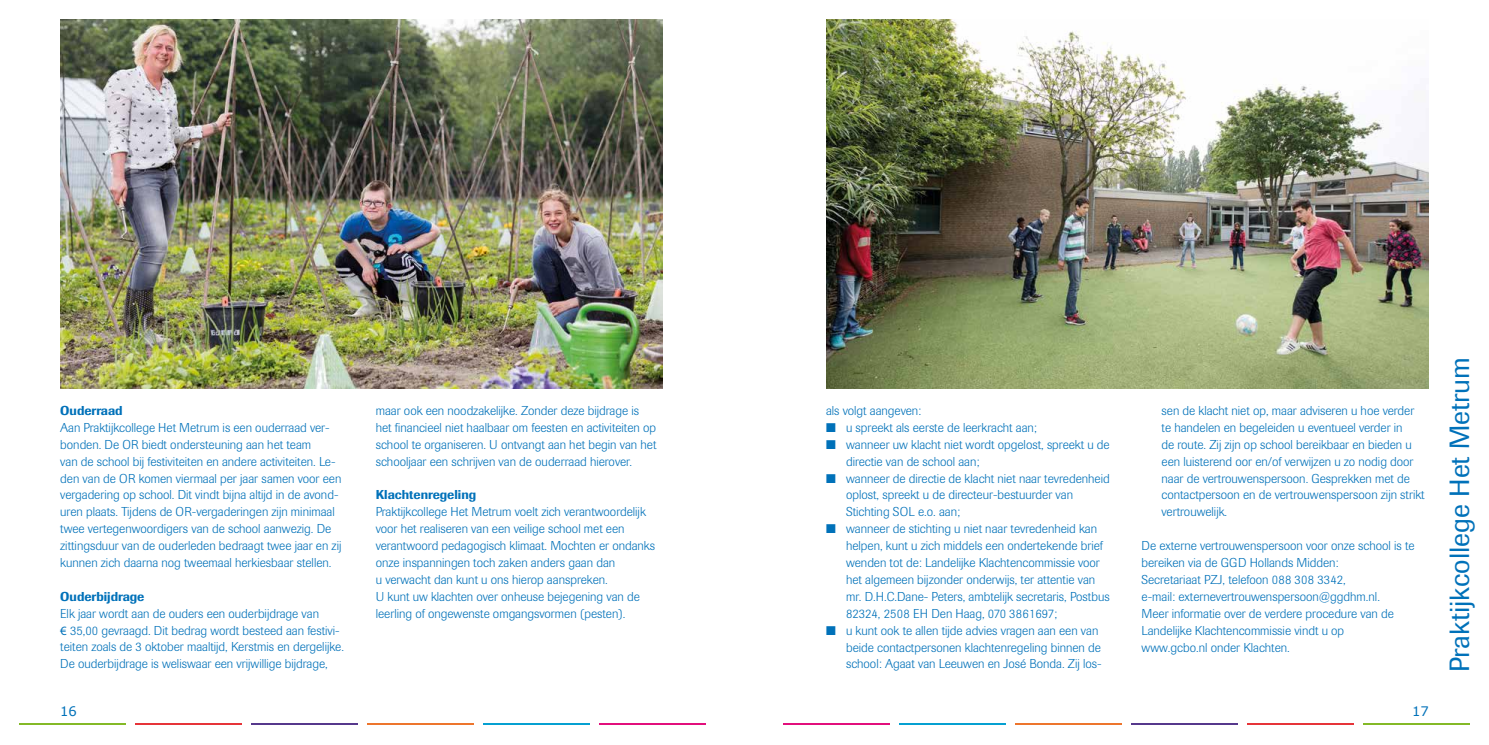
<style>
.page{position:relative;width:1489px;height:745px;background:#fff}
.page>*{position:absolute;margin:0;border:0;box-sizing:border-box;transform-origin:0 0}
.t1{font:27.5px "Imago";color:#0071b9}
.t2{font:13.12px "Verdana";color:#0071b9}
.t3{font:300 12.75px/16.9px "Imago";color:#0071b9}
.t4{font:500 12.75px "Imago";color:#0071b9}
.s1{font-family:"Myriad Pro";font-weight:400}
</style>
<div class="page">
<hr style="left:135px;top:723px;width:107px;height:1px;background:#e63439">
<hr style="left:19px;top:723px;width:107px;height:1px;background:#84b927">
<hr style="left:251px;top:723px;width:107px;height:1px;background:#56388c">
<hr style="left:367px;top:723px;width:107px;height:1px;background:#ed752d">
<hr style="left:483px;top:723px;width:106px;height:1px;background:#05a0d1">
<hr style="left:598px;top:723px;width:107px;height:1px;background:#e20f7c">
<hr style="left:1246px;top:723px;width:107px;height:1px;background:#e63439">
<hr style="left:1362px;top:723px;width:107px;height:1px;background:#84b927">
<hr style="left:1130px;top:723px;width:107px;height:1px;background:#56388c">
<hr style="left:1015px;top:723px;width:106px;height:1px;background:#ed752d">
<hr style="left:899px;top:723px;width:107px;height:1px;background:#05a0d1">
<hr style="left:783px;top:723px;width:107px;height:1px;background:#e20f7c">
<img style="left:60px;top:19px;width:603px;height:369px">
<img style="left:826px;top:19px;width:602px;height:369px">
<p class="t4" style="left:60px;top:402px;width:64px">Ouderraad</p>
<p class="t3" style="left:60px;top:419px;width:283px">Aan Praktijkcollege Het Metrum is een ouderraad ver&shy;bonden. De OR biedt ondersteuning aan het team<br>van de school bij festiviteiten en andere activiteiten. Le&shy;den van de OR komen viermaal per jaar samen voor een vergadering op school. Dit vindt bijna altijd in de avond&shy;uren plaats. Tijdens de OR-vergaderingen zijn minimaal twee vertegenwoordigers van de school aanwezig. De zittingsduur van de ouderleden bedraagt twee jaar en zij kunnen zich daarna nog tweemaal herkiesbaar stellen.</p>
<p class="t4" style="left:60px;top:588px;width:86px">Ouderbijdrage</p>
<p class="t3" style="left:60px;top:604px;width:285px">Elk jaar wordt aan de ouders een ouderbijdrage van<br><span class="s1">€</span> 35,00 gevraagd. Dit bedrag wordt besteed aan festivi&shy;teiten zoals de 3 oktober maaltijd, Kerstmis en dergelijke.<br>De ouderbijdrage is weliswaar een vrijwillige bijdrage,</p>
<p class="t3" style="left:376px;top:402px;width:282px">maar ook een noodzakelijke. Zonder deze bijdrage is het financieel niet haalbaar om feesten en activiteiten op school te organiseren. U ontvangt aan het begin van het schooljaar een schrijven van de ouderraad hierover.</p>
<p class="t4" style="left:376px;top:487px;width:102px">Klachtenregeling</p>
<p class="t3" style="left:376px;top:503px;width:281px">Praktijkcollege Het Metrum voelt zich verantwoordelijk voor het realiseren van een veilige school met een verantwoord pedagogisch klimaat. Mochten er ondanks onze inspanningen toch zaken anders gaan dan<br>u verwacht dan kunt u ons hierop aanspreken.<br>U kunt uw klachten over onheuse bejegening van de leerling of ongewenste omgangsvormen (pesten).</p>
<p class="t3" style="left:826px;top:402px;width:97px">als volgt aangeven:</p>
<p class="t3" style="left:826px;top:419px;width:213px">■ u spreekt als eerste de leerkracht aan;</p>
<p class="t3" style="left:846px;top:436px;width:265px;text-indent:-20px">■ wanneer uw klacht niet wordt opgelost, spreekt u de directie van de school aan;</p>
<p class="t3" style="left:846px;top:469px;width:265px;text-indent:-20px">■ wanneer de directie de klacht niet naar tevredenheid oplost, spreekt u de directeur-bestuurder van<br>Stichting SOL e.o. aan;</p>
<p class="t3" style="left:846px;top:520px;width:265px;text-indent:-20px">■ wanneer de stichting u niet naar tevredenheid kan helpen, kunt u zich middels een ondertekende brief wenden tot de: Landelijke Klachtencommissie voor het algemeen bijzonder onderwijs, ter attentie van mr. D.H.C.Dane- Peters, ambtelijk secretaris, Postbus 82324, 2508 EH Den Haag, 070 3861697;</p>
<p class="t3" style="left:846px;top:621px;width:257px;text-indent:-20px">■ u kunt ook te allen tijde advies vragen aan een van beide contactpersonen klachtenregeling binnen de school: Agaat van Leeuwen en José Bonda. Zij los-</p>
<p class="t3" style="left:1161px;top:402px;width:265px">sen de klacht niet op, maar adviseren u hoe verder te handelen en begeleiden u eventueel verder in<br>de route. Zij zijn op school bereikbaar en bieden u een luisterend oor en/of verwijzen u zo nodig door naar de vertrouwenspersoon. Gesprekken met de contactpersoon en de vertrouwenspersoon zijn strikt vertrouwelijk.</p>
<p class="t3" style="left:1141px;top:537px;width:274px">De externe vertrouwenspersoon voor onze school is te bereiken via de GGD Hollands Midden:<br>Secretariaat PZJ, telefoon 088 308 3342,<br>e-mail: externevertrouwenspersoon@ggdhm.nl.<br>Meer informatie over de verdere procedure van de Landelijke Klachtencommissie vindt u op<br>www.gcbo.nl onder Klachten.</p>
<p class="t2" style="left:60px;top:702px;width:18px">16</p>
<p class="t2" style="left:1411px;top:702px;width:18px">17</p>
<h1 class="t1" style="left:1443px;top:671px;width:316px;rotate:-90deg">Praktijkcollege Het Metrum</h1>
</div>
